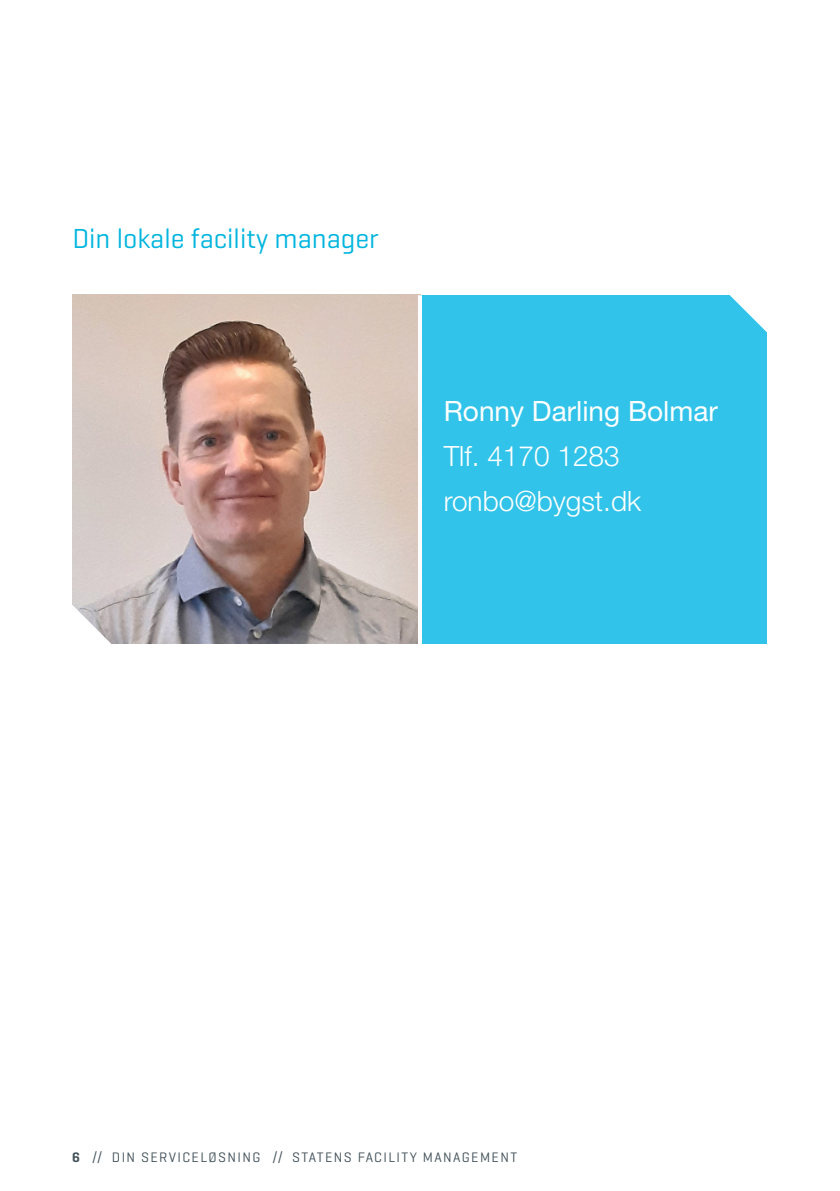
<style>
.page{position:relative;width:840px;height:1191px;background:#fff}
.page>*{position:absolute;margin:0;border:0;box-sizing:border-box;transform-origin:0 0}
._02_Underrubrik_1_blå{font:300 28px "Helvetica Neue LT Std";color:#fff}
._02_Underrubrik_1_blå-2{font:28px "Geogrotesque";color:#00b5de}
._02_Underrubrik_1_blå-3{font:28px "Helvetica Neue LT Std";color:#fff}
.t1{font:14px "Geogrotesque";letter-spacing:.1em;color:#425159}
.s1{font-weight:600}
</style>
<div class="page">
<img style="left:72px;top:295px;width:346px;height:348px">
<div style="left:420px;top:295px;width:346px;height:348px;background:#31c3e9"></div>
<svg style="left:729px;top:295px;width:38px;height:38px"></svg>
<svg style="left:72px;top:605px;width:39px;height:39px"></svg>
<hr style="left:418px;top:295px;width:4px;height:349px;background:#fff">
<p class="_02_Underrubrik_1_blå-2" style="left:72px;top:221px;width:308px">Din lokale facility manager</p>
<p class="_02_Underrubrik_1_blå-3" style="left:443px;top:394px;width:275px">Ronny Darling Bolmar</p>
<p class="_02_Underrubrik_1_blå" style="left:443px;top:439px;width:177px">Tlf. 4170 1283</p>
<p class="_02_Underrubrik_1_blå" style="left:443px;top:484px;width:199px">ronbo@bygst.dk</p>
<p class="t1" style="left:72px;top:1148px;width:446px"><span class="s1">6</span> // DIN SERVICELØSNING // STATENS FACILITY MANAGEMENT</p>
</div>
